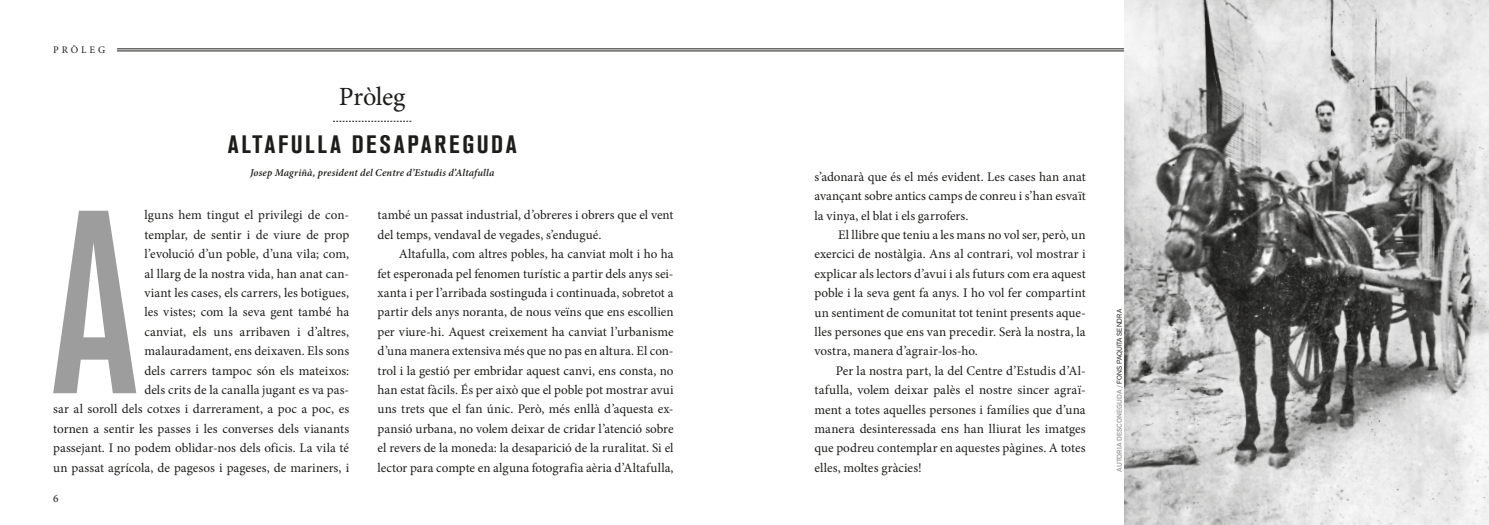
<style>
.page{position:relative;width:1489px;height:525px;background:#fff}
.page>*{position:absolute;margin:0;border:0;box-sizing:border-box;transform-origin:0 0}
.t1{font:500 condensed 258.12px "Akzidenz Grotesk BQ";color:#9d9d9d}
.t2{font:26.25px "Minion Pro";letter-spacing:-.015em;color:#1d1d1b}
.t3{font:700 condensed 25px "Akzidenz Grotesk BQ";letter-spacing:.11em;color:#1d1d1b}
.t4{font:13.12px/19.4px "Minion Pro";color:#1d1d1b;text-align:justify}
.t5{font:11.25px "Minion Pro";color:#1d1d1b}
.t6{font:italic 600 10.38px "Minion Pro";letter-spacing:.015em;color:#1d1d1b}
.t7{font:10px "Minion Pro";letter-spacing:.285em;color:#1d1d1b}
.t8{font:500 6.88px "Akzid Grtsk Next";letter-spacing:.01em;color:#9d9d9d}
.s1{font-weight:400;color:#1d1d1b}
</style>
<div class="page">
<svg style="left:333px;top:121px;width:78px;height:1px"></svg>
<hr style="left:117px;top:49px;width:1007px;height:1px;background:#1d1d1b">
<hr style="left:117px;top:51px;width:1007px;height:1px;background:#1d1d1b">
<img style="left:1124px;top:0;width:364px;height:524px">
<p class="t7" style="left:53px;top:43px;width:54px">PRÒLEG</p>
<h2 class="t2" style="left:339px;top:79px;width:68px">Pròleg</h2>
<h3 class="t3" style="left:228px;top:130px;width:290px">ALTAFULLA DESAPAREGUDA</h3>
<p class="t6" style="left:250px;top:165px;width:246px">Josep Magriñà, president del Centre d’Estudis d’Altafulla</p>
<p class="t4" style="left:53px;top:205px;width:297px;text-align:right">lguns hem tingut el privilegi de con-<br>templar, de sentir i de viure de prop<br>l’evolució d’un poble, d’una vila; com,<br>al llarg de la nostra vida, han anat can-<br>viant les cases, els carrers, les botigues,<br>les vistes; com la seva gent també ha<br>canviat, els uns arribaven i d’altres,<br>malauradament, ens deixaven. Els sons<br>dels carrers tampoc són els mateixos:<br>dels crits de la canalla jugant es va pas-<br>sar al soroll dels cotxes i darrerament, a poc a poc, es tornen a sentir les passes i les converses dels vianants passejant. I no podem oblidar-nos dels oficis. La vila té un passat agrícola, de pagesos i pageses, de mariners, i</p>
<p class="t4" style="left:377px;top:205px;width:297px">també un passat industrial, d’obreres i obrers que el vent del temps, vendaval de vegades, s’endugué.</p>
<h1 class="t1" style="left:52px;top:158px;width:87px">A</h1>
<p class="t4" style="left:377px;top:244px;width:297px;text-indent:21px">Altafulla, com altres pobles, ha canviat molt i ho ha fet esperonada pel fenomen turístic a partir dels anys sei&shy;xanta i per l’arribada sostinguda i continuada, sobretot a partir dels anys noranta, de nous veïns que ens escollien per viure-hi. Aquest creixement ha canviat l’urbanisme d’una manera extensiva més que no pas en altura. El con&shy;trol i la gestió per embridar aquest canvi, ens consta, no han estat fàcils. És per això que el poble pot mostrar avui uns trets que el fan únic. Però, més enllà d’aquesta ex&shy;pansió urbana, no volem deixar de cridar l’atenció sobre el revers de la moneda: la desaparició de la ruralitat. Si el lector para compte en alguna fotografia aèria d’Altafulla,</p>
<p class="t5" style="left:53px;top:491px;width:7px">6</p>
<p class="t4" style="left:814px;top:167px;width:273px">s’adonarà que és el més evident. Les cases han anat avançant sobre antics camps de conreu i s’han esvaït la vinya, el blat i els garrofers.</p>
<p class="t4" style="left:814px;top:225px;width:273px;text-indent:24px">El llibre que teniu a les mans no vol ser, però, un exercici de nostàlgia. Ans al contrari, vol mostrar i explicar als lectors d’avui i als futurs com era aquest poble i la seva gent fa anys. I ho vol fer compartint un sentiment de comunitat tot tenint presents aque&shy;lles persones que ens van precedir. Serà la nostra, la vostra, manera d’agrair-los-ho.</p>
<p class="t4" style="left:814px;top:360px;width:273px;text-indent:21px">Per la nostra part, la del Centre d’Estudis d’Al&shy;tafulla, volem deixar palès el nostre sincer agraï&shy;ment a totes aquelles persones i famílies que d’una manera desinteressada ens han lliurat les imatges que podreu contemplar en aquestes pàgines. A totes elles, moltes gràcies!</p>
<p class="t8" style="left:1114px;top:471px;width:164px;rotate:-90deg">AUTORIA DESCONEGUDA / <span class="s1">FONS PAQUITA SENDRA</span></p>
</div>
